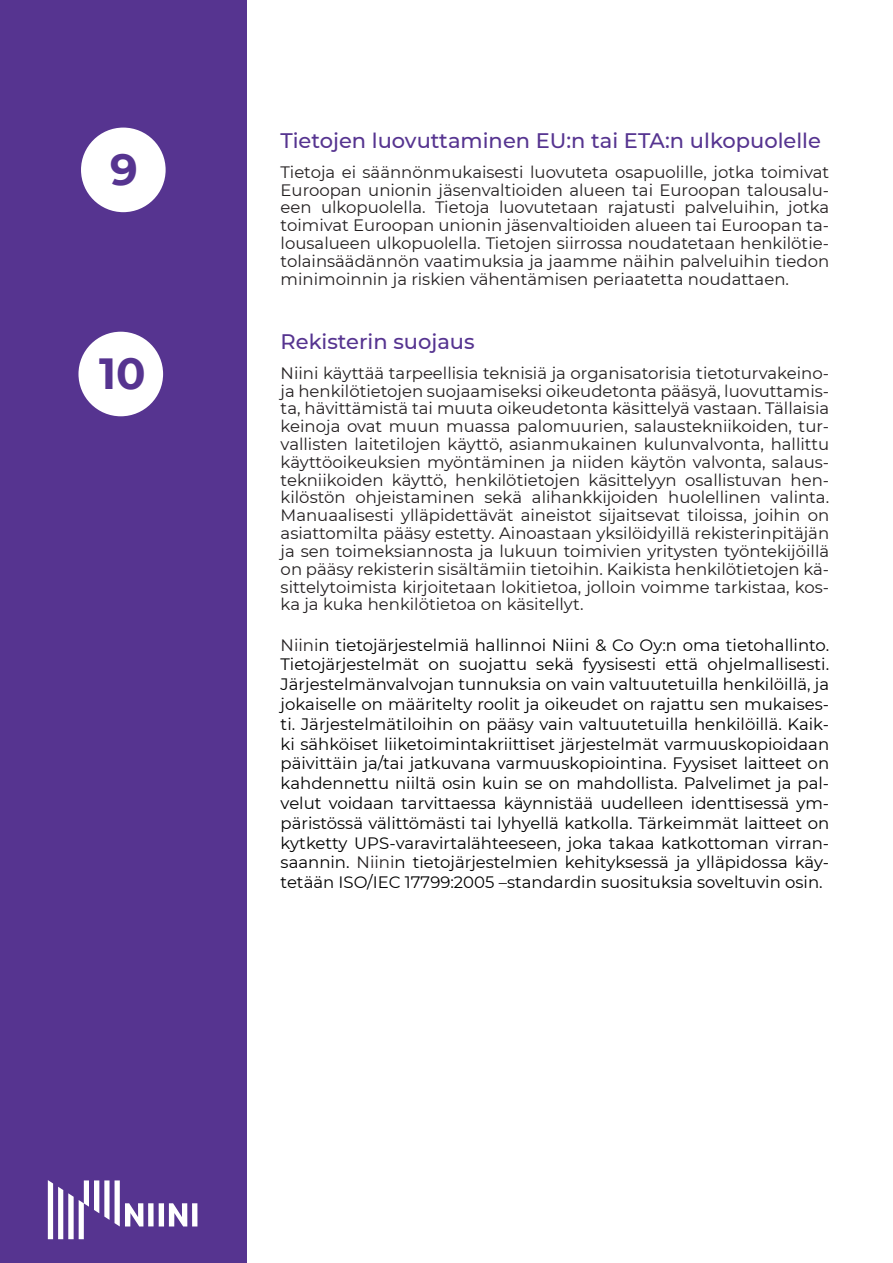
<style>
.page{position:relative;width:893px;height:1263px;background:#fff}
.page>*{position:absolute;margin:0;border:0;box-sizing:border-box;transform-origin:0 0}
.t1{font:700 43.5px "Montserrat";color:#563490}
.t2{font:500 21px "Montserrat";color:#563490}
.t3{font:16.5px/17.9px "Montserrat";color:#231f20;text-align:justify}
.t4{font:16.5px/19.8px "Montserrat";color:#000001;text-align:justify}
.s1{color:#231f20}
</style>
<div class="page">
<div style="left:0;top:0;width:247px;height:1263px;background:#563490"></div>
<svg style="left:48px;top:1180px;width:149px;height:59px"></svg>
<div style="left:81px;top:128px;width:85px;height:84px;background:#fff;border-radius:50%"></div>
<div style="left:78px;top:332px;width:85px;height:84px;background:#fff;border-radius:50%"></div>
<h1 class="t1" style="left:110px;top:138px;width:29px">9</h1>
<h1 class="t1" style="left:99px;top:342px;width:48px">10</h1>
<p class="t2" style="left:281px;top:126px;width:542px">Tietojen luovuttaminen EU:n tai ETA:n ulkopuolelle</p>
<p class="t3" style="left:281px;top:162px;width:550px">Tietoja ei säännönmukaisesti luovuteta osapuolille, jotka toimivat Euroopan unionin jäsenvaltioiden alueen tai Euroopan talousalu&shy;een ulkopuolella. Tietoja luovutetaan rajatusti palveluihin, jotka toimivat Euroopan unionin jäsenvaltioiden alueen tai Euroopan ta&shy;lousalueen ulkopuolella. Tietojen siirrossa noudatetaan henkilötie&shy;tolainsäädännön vaatimuksia ja jaamme näihin palveluihin tiedon minimoinnin ja riskien vähentämisen periaatetta noudattaen.</p>
<p class="t2" style="left:281px;top:327px;width:196px">Rekisterin suojaus</p>
<p class="t3" style="left:281px;top:363px;width:550px">Niini käyttää tarpeellisia teknisiä ja organisatorisia tietoturvakeino&shy;ja henkilötietojen suojaamiseksi oikeudetonta pääsyä, luovuttamis&shy;ta, hävittämistä tai muuta oikeudetonta käsittelyä vastaan. Tällaisia keinoja ovat muun muassa palomuurien, salaustekniikoiden, tur&shy;vallisten laitetilojen käyttö, asianmukainen kulunvalvonta, hallittu käyttöoikeuksien myöntäminen ja niiden käytön valvonta, salaus&shy;tekniikoiden käyttö, henkilötietojen käsittelyyn osallistuvan hen&shy;kilöstön ohjeistaminen sekä alihankkijoiden huolellinen valinta.<br>Manuaalisesti ylläpidettävät aineistot sijaitsevat tiloissa, joihin on asiattomilta pääsy estetty. Ainoastaan yksilöidyillä rekisterinpitäjän ja sen toimeksiannosta ja lukuun toimivien yritysten työntekijöillä on pääsy rekisterin sisältämiin tietoihin. Kaikista henkilötietojen kä&shy;sittelytoimista kirjoitetaan lokitietoa, jolloin voimme tarkistaa, kos&shy;ka ja kuka henkilötietoa on käsitellyt.</p>
<p class="t4" style="left:281px;top:634px;width:550px"><span class="s1">Niini</span>n tietojärjestelmiä hallinnoi Niini &amp; Co Oy:n oma tietohallinto.<br>Tietojärjestelmät on suojattu sekä fyysisesti että ohjelmallisesti.<br>Järjestelmänvalvojan tunnuksia on vain valtuutetuilla henkilöillä, ja jokaiselle on määritelty roolit ja oikeudet on rajattu sen mukaises&shy;ti. Järjestelmätiloihin on pääsy vain valtuutetuilla henkilöillä. Kaik&shy;ki sähköiset liiketoimintakriittiset järjestelmät varmuuskopioidaan päivittäin ja/tai jatkuvana varmuuskopiointina. Fyysiset laitteet on kahdennettu niiltä osin kuin se on mahdollista. Palvelimet ja pal&shy;velut voidaan tarvittaessa käynnistää uudelleen identtisessä ym&shy;päristössä välittömästi tai lyhyellä katkolla. Tärkeimmät laitteet on kytketty UPS-varavirtalähteeseen, joka takaa katkottoman virran&shy;saannin. <span class="s1">Niini</span>n tietojärjestelmien kehityksessä ja ylläpidossa käy&shy;tetään ISO/IEC 17799:2005 –standardin suosituksia soveltuvin osin.</p>
</div>
